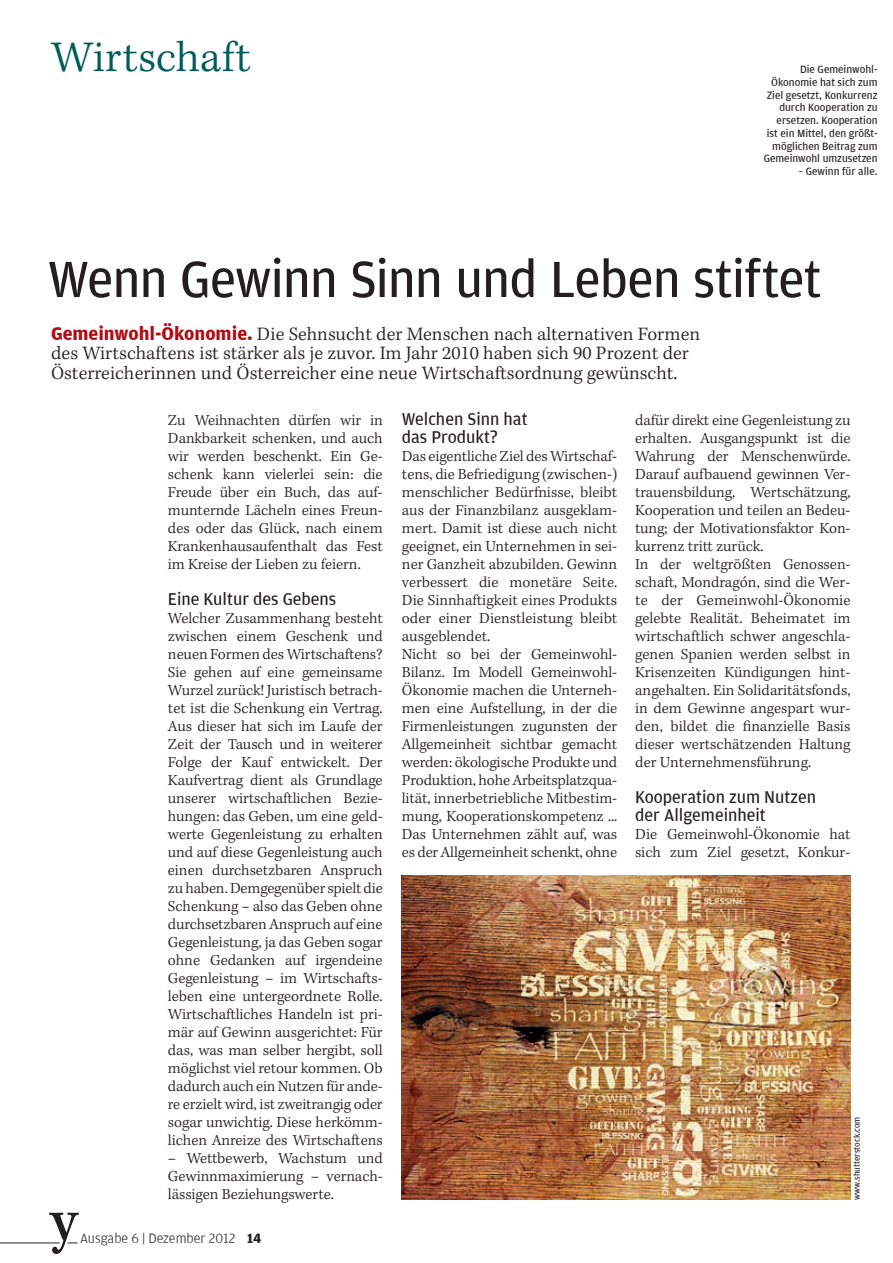
<style>
.page{position:relative;width:893px;height:1263px;background:#fff}
.page>*{position:absolute;margin:0;border:0;box-sizing:border-box;transform-origin:0 0}
.t1{font:61.2px "Kepler Std Medium Capt";color:#231f20}
.t2{font:54px "Amplitude";letter-spacing:-.015em;color:#231f20}
.t3{font:45px "Kepler Std Light Capt";letter-spacing:.01em;color:#005c5a}
.t4{font:19.5px/19.5px "Kepler Std Light Capt";color:#231f20}
.t5{font:18px/18px "Amplitude";color:#231f20}
.t6{font:15.75px/18px "Kepler Std Light Capt";letter-spacing:-.005em;color:#231f20;text-align:justify}
.t7{font:300 14.25px "Amplitude";color:#231f20}
.t8{font:11.25px/12.8px "Amplitude";color:#231f20;text-align:right}
.t9{font:9px "Amplitude";color:#231f20}
.s1{font-family:"Amplitude";font-weight:700;color:#b00d15}
.s2{font-weight:700}
</style>
<div class="page">
<hr style="left:0;top:1242px;width:60px;height:1px;background:#231f20">
<img style="left:402px;top:875px;width:448px;height:324px">
<h3 class="t3" style="left:51px;top:31px;width:201px">Wirtschaft</h3>
<p class="t8" style="left:764px;top:63px;width:115px">Die Gemeinwohl-<br>Ökonomie hat sich zum<br>Ziel gesetzt, Konkurrenz durch Kooperation zu ersetzen. Kooperation ist ein Mittel, den größt&shy;möglichen Beitrag zum<br>Gemeinwohl umzusetzen</p>
<p class="t8" style="left:798px;top:165px;width:81px">– Gewinn für alle.</p>
<h2 class="t2" style="left:48px;top:249px;width:775px">Wenn Gewinn Sinn und Leben stiftet</h2>
<p class="t4" style="left:51px;top:325px;width:651px"><span class="s1">Gemeinwohl-Ökonomie.</span> Die Sehnsucht der Menschen nach alternativen Formen des Wirtschaftens ist stärker als je zuvor. Im Jahr 2010 haben sich 90 Prozent der<br>Österreicherinnen und Österreicher eine neue Wirtschaftsordnung gewünscht.</p>
<p class="t6" style="left:168px;top:412px;width:216px">Zu Weihnachten dürfen wir in Dankbarkeit schenken, und auch wir werden beschenkt. Ein Ge&shy;schenk kann vielerlei sein: die Freude über ein Buch, das auf&shy;munternde Lächeln eines Freun&shy;des oder das Glück, nach einem Krankenhausaufenthalt das Fest im Kreise der Lieben zu feiern.</p>
<p class="t5" style="left:168px;top:590px;width:170px">Eine Kultur des Gebens</p>
<p class="t6" style="left:168px;top:610px;width:216px">Welcher Zusammenhang besteht zwischen einem Geschenk und neuen Formen des Wirtschaftens?<br>Sie gehen auf eine gemeinsame Wurzel zurück! Juristisch betrach&shy;tet ist die Schenkung ein Vertrag.<br>Aus dieser hat sich im Laufe der Zeit der Tausch und in weiterer Folge der Kauf entwickelt. Der Kaufvertrag dient als Grundlage unserer wirtschaftlichen Bezie&shy;hungen: das Geben, um eine geld&shy;werte Gegenleistung zu erhalten und auf diese Gegenleistung auch einen durchsetzbaren Anspruch zu haben. Demgegenüber spielt die Schenkung – also das Geben ohne durchsetzbaren Anspruch auf eine Gegenleistung, ja das Geben sogar ohne Gedanken auf irgendeine Gegenleistung – im Wirtschafts&shy;leben eine untergeordnete Rolle.<br>Wirtschaftliches Handeln ist pri&shy;mär auf Gewinn ausgerichtet: Für das, was man selber hergibt, soll möglichst viel retour kommen. Ob dadurch auch ein Nutzen für ande&shy;re erzielt wird, ist zweitrangig oder sogar unwichtig. Diese herkömm&shy;lichen Anreize des Wirtschaftens</p>
<p class="t6" style="left:168px;top:1150px;width:216px">– Wettbewerb, Wachstum und Gewinnmaximierung – vernach&shy;lässigen Beziehungswerte.</p>
<p class="t5" style="left:402px;top:410px;width:127px">Welchen Sinn hat das Produkt?</p>
<p class="t6" style="left:402px;top:448px;width:217px;text-align:left">Das eigentliche Ziel des Wirtschaf&shy;tens, die Befriedigung (zwischen-) menschlicher Bedürfnisse, bleibt aus der Finanzbilanz ausgeklam&shy;mert. Damit ist diese auch nicht geeignet, ein Unternehmen in sei&shy;ner Ganzheit abzubilden. Gewinn verbessert die monetäre Seite.<br>Die Sinnhaftigkeit eines Produkts oder einer Dienstleistung bleibt ausgeblendet.<br>Nicht so bei der Gemeinwohl-<br>Bilanz. Im Modell Gemeinwohl-<br>Ökonomie machen die Unterneh&shy;men eine Aufstellung, in der die<br>Firmenleistungen zugunsten der<br>Allgemeinheit sichtbar gemacht werden: ökologische Produkte und<br>Produktion, hohe Arbeitsplatzqua&shy;lität, innerbetriebliche Mitbestim&shy;mung, Kooperationskompetenz ...<br>Das Unternehmen zählt auf, was es der Allgemeinheit schenkt, ohne</p>
<p class="t6" style="left:635px;top:412px;width:217px;text-align:left">dafür direkt eine Gegenleistung zu erhalten. Ausgangspunkt ist die<br>Wahrung der Menschenwürde.<br>Darauf aufbauend gewinnen Ver&shy;trauensbildung, Wertschätzung,<br>Kooperation und teilen an Bedeu&shy;tung; der Motivationsfaktor Kon&shy;kurrenz tritt zurück.<br>In der weltgrößten Genossen&shy;schaft, Mondragón, sind die Wer&shy;te der Gemeinwohl-Ökonomie gelebte Realität. Beheimatet im wirtschaftlich schwer angeschla&shy;genen Spanien werden selbst in<br>Krisenzeiten Kündigungen hint&shy;angehalten. Ein Solidaritätsfonds, in dem Gewinne angespart wur&shy;den, bildet die finanzielle Basis dieser wertschätzenden Haltung der Unternehmensführung.</p>
<p class="t5" style="left:635px;top:788px;width:182px">Kooperation zum Nutzen der Allgemeinheit</p>
<p class="t6" style="left:635px;top:826px;width:217px">Die Gemeinwohl-Ökonomie hat sich zum Ziel gesetzt, Konkur-</p>
<p class="t9" style="left:852px;top:1200px;width:85px;rotate:-90deg">www.shutterstock.com</p>
<h1 class="t1" style="left:50px;top:1185px;width:30px">y</h1>
<p class="t7" style="left:80px;top:1230px;width:183px">Ausgabe 6 | Dezember 2012 <span class="s2">14</span></p>
</div>
